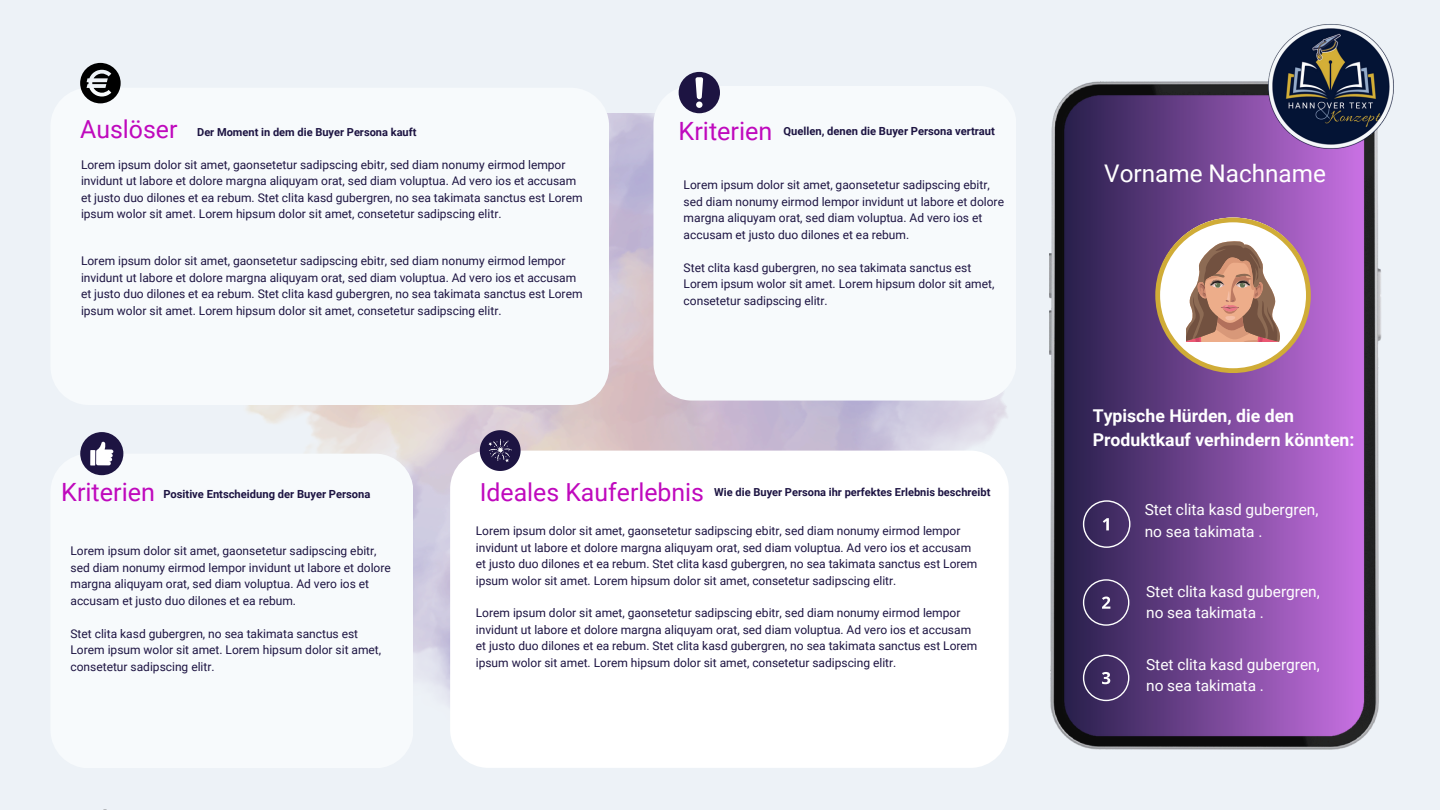
<style>
.page{position:relative;width:1440px;height:810px;background:#edf2f7}
.page>*{position:absolute;margin:0;border:0;box-sizing:border-box;transform-origin:0 0}
.t1{font:25.1px "Roboto";color:#bf09bd}
.t2{font:24.9px "Roboto";color:#bf09bd}
.t3{font:24.3px "Roboto";color:#fff}
.t4{font:700 17.7px/24px "Roboto";color:#fff}
.t5{font:15.4px/21.5px "Roboto";color:#fff}
.t6{font:12px/16.5px "Roboto";color:#1d1442}
.t7{font:700 11.2px "Roboto";color:#1d1442}
.t8{font:700 11px "Roboto";color:#1d1442}
</style>
<div class="page">
<img style="left:246px;top:113px;width:761px;height:591px">
<div style="left:50px;top:88px;width:559px;height:317px;background:#f7fafc;border-radius:38px"></div>
<div style="left:50px;top:454px;width:363px;height:314px;background:#f7fafc;border-radius:38px"></div>
<div style="left:653px;top:86px;width:363px;height:315px;background:#f7fafc;border-radius:38px"></div>
<div style="left:450px;top:451px;width:559px;height:317px;background:#fff;border-radius:38px"></div>
<svg style="left:80px;top:63px;width:41px;height:40px"></svg>
<svg style="left:480px;top:430px;width:40px;height:41px"></svg>
<div style="left:679px;top:72px;width:41px;height:41px;background:#1d1442;border-radius:50%"></div>
<svg style="left:695px;top:77px;width:8px;height:22px"></svg>
<div style="left:696px;top:102px;width:7px;height:6px;background:#fff;border-radius:50%"></div>
<div style="left:80px;top:432px;width:43px;height:43px;background:#1d1442;border-radius:50%"></div>
<svg style="left:90px;top:442px;width:23px;height:24px"></svg>
<img style="left:1049px;top:81px;width:332px;height:669px">
<svg style="left:1083px;top:500px;width:47px;height:48px"></svg>
<svg style="left:1083px;top:579px;width:46px;height:47px"></svg>
<svg style="left:1083px;top:655px;width:46px;height:46px"></svg>
<img style="left:1267px;top:24px;width:127px;height:126px">
<svg style="left:1155px;top:218px;width:156px;height:155px"></svg>
<p class="t2" style="left:80px;top:115px;width:99px">Auslöser</p>
<h2 class="t8" style="left:197px;top:125px;width:221px">Der Moment in dem die Buyer Persona kauft</h2>
<h1 class="t6" style="left:81px;top:156px;width:503px">Lorem ipsum dolor sit amet, gaonsetetur sadipscing ebitr, sed diam nonumy eirmod lempor invidunt ut labore et dolore margna aliquyam orat, sed diam voluptua. Ad vero ios et accusam et justo duo dilones et ea rebum. Stet clita kasd gubergren, no sea takimata sanctus est Lorem ipsum wolor sit amet. Lorem hipsum dolor sit amet, consetetur sadipscing elitr.</h1>
<h4 class="t6" style="left:81px;top:253px;width:503px">Lorem ipsum dolor sit amet, gaonsetetur sadipscing ebitr, sed diam nonumy eirmod lempor invidunt ut labore et dolore margna aliquyam orat, sed diam voluptua. Ad vero ios et accusam et justo duo dilones et ea rebum. Stet clita kasd gubergren, no sea takimata sanctus est Lorem ipsum wolor sit amet. Lorem hipsum dolor sit amet, consetetur sadipscing elitr.</h4>
<p class="t1" style="left:679px;top:117px;width:95px">Kriterien</p>
<p class="t7" style="left:784px;top:125px;width:213px">Quellen, denen die Buyer Persona vertraut</p>
<p class="t6" style="left:684px;top:177px;width:322px">Lorem ipsum dolor sit amet, gaonsetetur sadipscing ebitr, sed diam nonumy eirmod lempor invidunt ut labore et dolore margna aliquyam orat, sed diam voluptua. Ad vero ios et accusam et justo duo dilones et ea rebum.</p>
<p class="t6" style="left:684px;top:260px;width:312px">Stet clita kasd gubergren, no sea takimata sanctus est<br>Lorem ipsum wolor sit amet. Lorem hipsum dolor sit amet, consetetur sadipscing elitr.</p>
<p class="t1" style="left:61px;top:477px;width:95px">Kriterien</p>
<p class="t7" style="left:163px;top:488px;width:209px">Positive Entscheidung der Buyer Persona</p>
<h1 class="t2" style="left:480px;top:478px;width:226px">Ideales Kauferlebnis</h1>
<p class="t8" style="left:714px;top:486px;width:278px">Wie die Buyer Persona ihr perfektes Erlebnis beschreibt</p>
<p class="t3" style="left:1104px;top:160px;width:223px">Vorname Nachname</p>
<p class="t4" style="left:1093px;top:404px;width:263px">Typische Hürden, die den<br>Produktkauf verhindern könnten:</p>
<p class="t5" style="left:1145px;top:499px;width:175px">Stet clita kasd gubergren,</p>
<h1 class="t6" style="left:71px;top:543px;width:322px">Lorem ipsum dolor sit amet, gaonsetetur sadipscing ebitr, sed diam nonumy eirmod lempor invidunt ut labore et dolore margna aliquyam orat, sed diam voluptua. Ad vero ios et accusam et justo duo dilones et ea rebum.</h1>
<h1 class="t6" style="left:71px;top:625px;width:312px">Stet clita kasd gubergren, no sea takimata sanctus est<br>Lorem ipsum wolor sit amet. Lorem hipsum dolor sit amet, consetetur sadipscing elitr.</h1>
<p class="t6" style="left:476px;top:523px;width:486px">Lorem ipsum dolor sit amet, gaonsetetur sadipscing ebitr, sed diam nonumy eirmod lempor</p>
<p class="t5" style="left:1145px;top:521px;width:119px">no sea takimata .</p>
<p class="t6" style="left:476px;top:539px;width:503px">invidunt ut labore et dolore margna aliquyam orat, sed diam voluptua. Ad vero ios et accusam et justo duo dilones et ea rebum. Stet clita kasd gubergren, no sea takimata sanctus est Lorem ipsum wolor sit amet. Lorem hipsum dolor sit amet, consetetur sadipscing elitr.</p>
<p class="t6" style="left:476px;top:605px;width:503px">Lorem ipsum dolor sit amet, gaonsetetur sadipscing ebitr, sed diam nonumy eirmod lempor invidunt ut labore et dolore margna aliquyam orat, sed diam voluptua. Ad vero ios et accusam et justo duo dilones et ea rebum. Stet clita kasd gubergren, no sea takimata sanctus est Lorem ipsum wolor sit amet. Lorem hipsum dolor sit amet, consetetur sadipscing elitr.</p>
<p class="t5" style="left:1146px;top:581px;width:175px">Stet clita kasd gubergren, no sea takimata .</p>
<p class="t5" style="left:1146px;top:654px;width:175px">Stet clita kasd gubergren, no sea takimata .</p>
</div>
